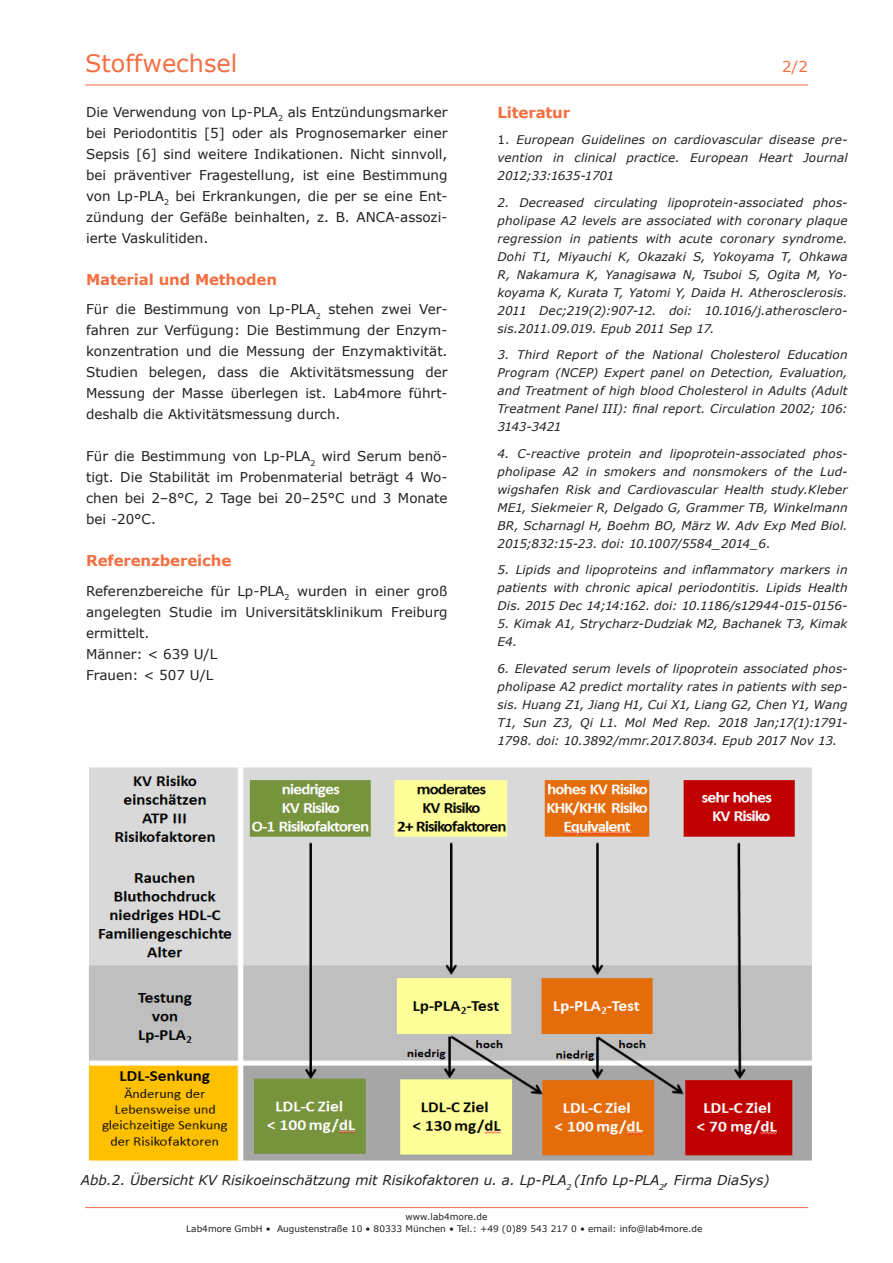
<style>
.page{position:relative;width:893px;height:1263px;background:#fff}
.page>*{position:absolute;margin:0;border:0;box-sizing:border-box;transform-origin:0 0}
.t1{font:24px "Verdana";color:#f36f42}
.t2{font:700 15px "Verdana";letter-spacing:-.01em;color:#f36f42}
.t3{font:15px "Verdana";color:#f36f42}
.t4{font:13.5px/21px "Verdana";color:#231f20;text-align:justify}
.t5{font:italic 13.5px "Verdana";color:#231f20}
.t6{font:italic 12px/18px "Verdana";letter-spacing:.005em;color:#231f20;text-align:justify}
.t7{font:9px "Verdana";color:#231f20}
.s1{font-style:normal}
</style>
<div class="page">
<img style="left:88px;top:767px;width:724px;height:394px">
<hr style="left:85px;top:1207px;width:723px;height:1px;background:#f36f42">
<hr style="left:85px;top:85px;width:723px;height:1px;background:#f36f42">
<h1 class="t1" style="left:85px;top:47px;width:154px">Stoffwechsel</h1>
<p class="t3" style="left:782px;top:56px;width:27px">2/2</p>
<p class="t4" style="left:86px;top:101px;width:363px">Die Verwendung von Lp-PLA<sub>2</sub> als Entzündungsmarker bei Periodontitis [5] oder als Prognosemarker einer Sepsis [6] sind weitere Indikationen. Nicht sinnvoll, bei präventiver Fragestellung, ist eine Bestimmung von Lp-PLA<sub>2</sub> bei Erkrankungen, die per se eine Ent&shy;zündung der Gefäße beinhalten, z. B. ANCA-assozi&shy;ierte Vaskulitiden.</p>
<p class="t2" style="left:86px;top:269px;width:193px">Material und Methoden</p>
<p class="t4" style="left:86px;top:299px;width:363px">Für die Bestimmung von Lp-PLA<sub>2</sub> stehen zwei Ver&shy;fahren zur Verfügung: Die Bestimmung der Enzym&shy;konzentration und die Messung der Enzymaktivität.<br>Studien belegen, dass die Aktivitätsmessung der Messung der Masse überlegen ist. Lab4more führt&shy;deshalb die Aktivitätsmessung durch.</p>
<p class="t4" style="left:86px;top:446px;width:363px">Für die Bestimmung von Lp-PLA<sub>2</sub> wird Serum benö&shy;tigt. Die Stabilität im Probenmaterial beträgt 4 Wo&shy;chen bei 2–8°C, 2 Tage bei 20–25°C und 3 Monate bei -20°C.</p>
<p class="t2" style="left:86px;top:550px;width:147px">Referenzbereiche</p>
<p class="t4" style="left:86px;top:580px;width:363px;text-align:left">Referenzbereiche für Lp-PLA<sub>2</sub> wurden in einer groß angelegten Studie im Universitätsklinikum Freiburg ermittelt.<br>Männer: &lt; 639 U/L<br>Frauen: &lt; 507 U/L</p>
<p class="t2" style="left:497px;top:102px;width:74px">Literatur</p>
<p class="t6" style="left:497px;top:131px;width:352px"><span class="s1">1.</span> European Guidelines on cardiovascular disease pre&shy;vention in clinical practice. European Heart Journal 2012;33:1635-1701</p>
<p class="t6" style="left:497px;top:193px;width:352px">2. Decreased circulating lipoprotein-associated phos&shy;pholipase A2 levels are associated with coronary plaque regression in patients with acute coronary syndrome.<br>Dohi T1, Miyauchi K, Okazaki S, Yokoyama T, Ohkawa R, Nakamura K, Yanagisawa N, Tsuboi S, Ogita M, Yo&shy;koyama K, Kurata T, Yatomi Y, Daida H. Atherosclerosis.<br>2011 Dec;219(2):907-12. doi: 10.1016/j.atherosclero&shy;sis.2011.09.019. Epub 2011 Sep 17.</p>
<p class="t6" style="left:497px;top:346px;width:352px">3. Third Report of the National Cholesterol Education Program (NCEP) Expert panel on Detection, Evaluation, and Treatment of high blood Cholesterol in Adults (Adult Treatment Panel III): final report. Circulation 2002; 106:<br>3143-3421</p>
<p class="t6" style="left:497px;top:444px;width:352px">4. C-reactive protein and lipoprotein-associated phos&shy;pholipase A2 in smokers and nonsmokers of the Lud&shy;wigshafen Risk and Cardiovascular Health study.Kleber ME1, Siekmeier R, Delgado G, Grammer TB, Winkelmann BR, Scharnagl H, Boehm BO, März W. Adv Exp Med Biol.<br>2015;832:15-23. doi: 10.1007/5584_2014_6.</p>
<p class="t6" style="left:497px;top:561px;width:352px">5. Lipids and lipoproteins and inflammatory markers in patients with chronic apical periodontitis. Lipids Health Dis. 2015 Dec 14;14:162. doi: 10.1186/s12944-015-0156-</p>
<p class="t6" style="left:497px;top:615px;width:352px">5. Kimak A1, Strycharz-Dudziak M2, Bachanek T3, Kimak<br>E4.</p>
<p class="t6" style="left:497px;top:659px;width:352px">6. Elevated serum levels of lipoprotein associated phos&shy;pholipase A2 predict mortality rates in patients with sep&shy;sis. Huang Z1, Jiang H1, Cui X1, Liang G2, Chen Y1, Wang T1, Sun Z3, Qi L1. Mol Med Rep. 2018 Jan;17(1):1791- 1798. doi: 10.3892/mmr.2017.8034. Epub 2017 Nov 13.</p>
<p class="t5" style="left:81px;top:1171px;width:690px">Abb.2. Übersicht KV Risikoeinschätzung mit Risikofaktoren u. a. Lp-PLA<sub>2</sub> (Info Lp-PLA<sub>2</sub>, Firma DiaSys)</p>
<p class="t7" style="left:186px;top:1222px;width:518px">Lab4more GmbH • Augustenstraße 10 • 80333 München • Tel.: +49 (0)89 543 217 0 • email: info@lab4more.de</p>
<p class="t7" style="left:405px;top:1211px;width:83px">www.lab4more.de</p>
</div>
